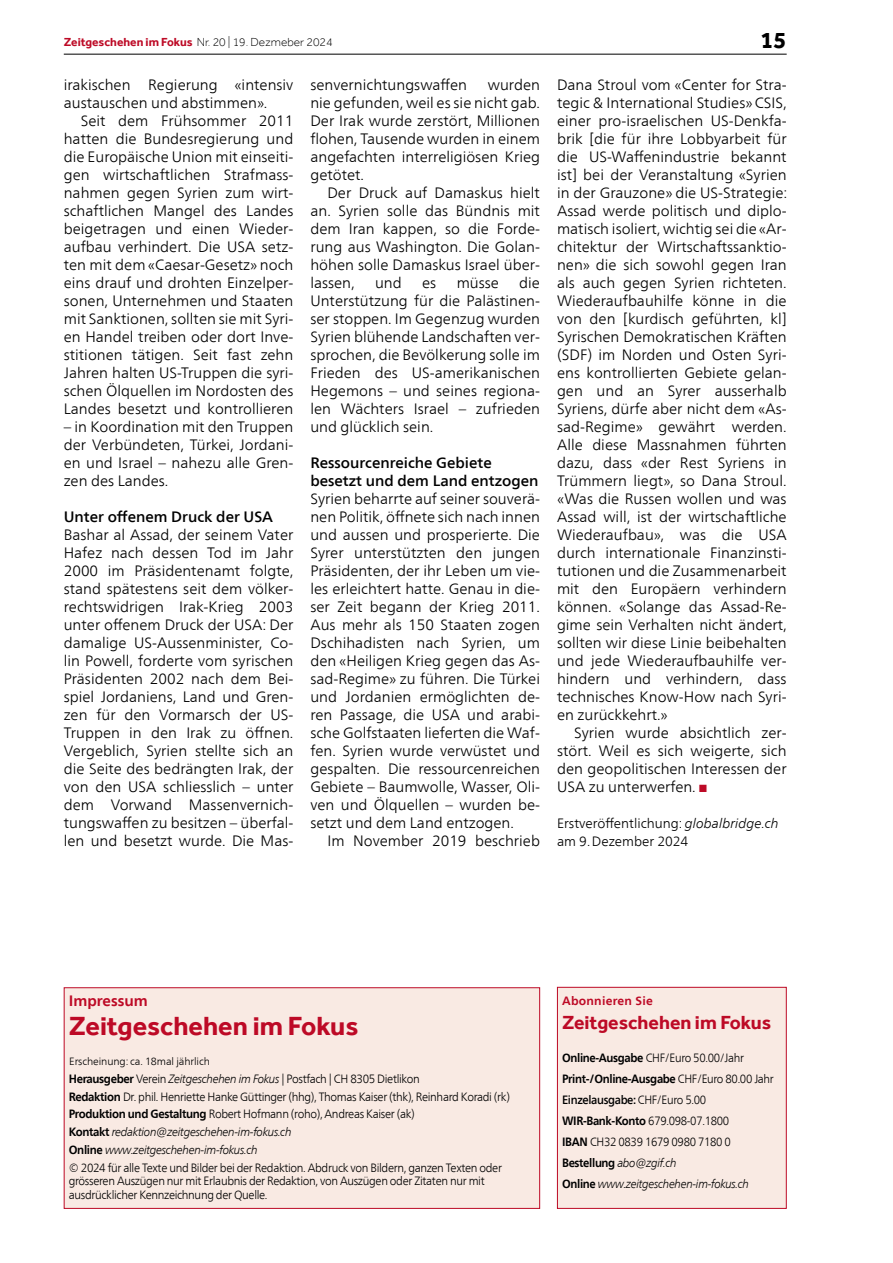
<style>
.page{position:relative;width:893px;height:1263px;background:#fff}
.page>*{position:absolute;margin:0;border:0;box-sizing:border-box;transform-origin:0 0}
.t1{font:700 27px "Effra";color:#bd0a26}
.t2{font:700 24px "Effra";color:#000}
.t3{font:700 19.5px "Effra";color:#bd0a26}
.t4{font:300 15px/18px "Frutiger Neue LT Com";color:#000;text-align:justify}
.t5{font:500 15px/18px "Frutiger Neue LT Com";color:#000}
.t6{font:700 15px "Frutiger Neue LT Com";color:#bd0a26}
.t7{font:300 13.5px/18px "Frutiger Neue LT Com";color:#000}
.t8{font:300 12px/17.7px "Frutiger Neue LT Com";letter-spacing:-.03em;color:#000;scale:.94 1}
.t9{font:300 12px/21px "Frutiger Neue LT Com";letter-spacing:-.03em;color:#000;scale:.93 1}
.t10{font:300 12px "Effra";color:#000}
.t11{font:700 12px "Frutiger Neue LT Com";letter-spacing:.02em;color:#bd0a26}
.t12{font:300 10.5px "Frutiger Neue LT Com";letter-spacing:-.01em;color:#000}
.s1{font-weight:700;color:#bd0a26}
.s2{color:#bd0a26}
.s3{font-style:italic}
.s4{font-weight:700}
.s5{font-weight:500}
</style>
<div class="page">
<hr style="left:64px;top:54px;width:723px;height:1px;background:#000">
<div style="left:64px;top:988px;width:476px;height:220px;background:#f9eae3"></div>
<div style="left:64px;top:987px;width:476px;height:222px;border:1px solid #bd0a26"></div>
<div style="left:557px;top:987px;width:229px;height:221px;background:#f9eae3"></div>
<div style="left:557px;top:987px;width:230px;height:222px;border:1px solid #bd0a26"></div>
<p class="t10" style="left:64px;top:35px;width:270px"><span class="s1">Zeitgeschehen im Fokus</span> Nr. 20 | 19. Dezmeber 2024</p>
<h2 class="t2" style="left:760px;top:26px;width:28px">15</h2>
<p class="t4" style="left:64px;top:76px;width:231px">irakischen Regierung «intensiv austauschen und abstimmen».</p>
<p class="t4" style="left:64px;top:112px;width:231px;text-indent:17px">Seit dem Frühsommer 2011 hatten die Bundesregierung und die Europäische Union mit einseiti&shy;gen wirtschaftlichen Strafmass&shy;nahmen gegen Syrien zum wirt&shy;schaftlichen Mangel des Landes beigetragen und einen Wieder&shy;aufbau verhindert. Die USA setz&shy;ten mit dem «Caesar-Gesetz» noch eins drauf und drohten Einzelper&shy;sonen, Unternehmen und Staaten mit Sanktionen, sollten sie mit Syri&shy;en Handel treiben oder dort Inve&shy;stitionen tätigen. Seit fast zehn Jahren halten US-Truppen die syri&shy;schen Ölquellen im Nordosten des Landes besetzt und kontrollieren</p>
<p class="t4" style="left:64px;top:418px;width:231px">– in Koordination mit den Truppen der Verbündeten, Türkei, Jordani&shy;en und Israel – nahezu alle Gren&shy;zen des Landes.</p>
<p class="t5" style="left:64px;top:508px;width:211px">Unter offenem Druck der USA</p>
<p class="t4" style="left:64px;top:526px;width:231px">Bashar al Assad, der seinem Vater Hafez nach dessen Tod im Jahr 2000 im Präsidentenamt folgte, stand spätestens seit dem völker&shy;rechtswidrigen Irak-Krieg 2003 unter offenem Druck der USA: Der damalige US-Aussenminister, Co&shy;lin Powell, forderte vom syrischen Präsidenten 2002 nach dem Bei&shy;spiel Jordaniens, Land und Gren&shy;zen für den Vormarsch der US-Truppen in den Irak zu öffnen.<br>Vergeblich, Syrien stellte sich an die Seite des bedrängten Irak, der von den USA schliesslich – unter dem Vorwand Massenvernich&shy;tungswaffen zu besitzen – überfal&shy;len und besetzt wurde. Die Mas-</p>
<p class="t4" style="left:310px;top:76px;width:158px">senvernichtungswaffen</p>
<p class="t4" style="left:310px;top:76px;width:231px;text-indent:177px">wurden nie gefunden, weil es sie nicht gab.<br>Der Irak wurde zerstört, Millionen flohen, Tausende wurden in einem angefachten interreligiösen Krieg getötet.</p>
<p class="t4" style="left:310px;top:184px;width:231px;text-indent:17px">Der Druck auf Damaskus hielt an. Syrien solle das Bündnis mit dem Iran kappen, so die Forde&shy;rung aus Washington. Die Golan&shy;höhen solle Damaskus Israel über&shy;lassen,</p>
<p class="t4" style="left:557px;top:76px;width:232px">Dana Stroul vom «Center for Stra&shy;tegic &amp; International Studies» CSIS, einer pro-israelischen US-Denkfa&shy;brik [die für ihre Lobbyarbeit für die US-Waffenindustrie bekannt ist] bei der Veranstaltung «Syrien in der Grauzone» die US-Strategie:<br>Assad werde politisch und diplo&shy;matisch isoliert, wichtig sei die «Ar&shy;chitektur der Wirtschaftssanktio&shy;nen» die sich sowohl gegen Iran als auch gegen Syrien richteten.<br>Wiederaufbauhilfe könne in die von den [kurdisch geführten, kl] Syrischen Demokratischen Kräften (SDF) im Norden und Osten Syri&shy;ens kontrollierten Gebiete gelan&shy;gen und an Syrer ausserhalb Syriens, dürfe aber nicht dem «As&shy;sad-Regime» gewährt werden.<br>Alle diese Massnahmen führten dazu, dass «der Rest Syriens in Trümmern liegt», so Dana Stroul. «Was die Russen wollen und was Assad will, ist der wirtschaftliche Wiederaufbau», was die USA durch internationale Finanzinsti&shy;tutionen und die Zusammenarbeit mit den Europäern verhindern können. «Solange das Assad-Re&shy;gime sein Verhalten nicht ändert, sollten wir diese Linie beibehalten und jede Wiederaufbauhilfe ver&shy;hindern und verhindern, dass technisches Know-How nach Syri&shy;en zurückkehrt.»</p>
<p class="t4" style="left:557px;top:724px;width:231px;text-indent:17px">Syrien wurde absichtlich zer&shy;stört. Weil es sich weigerte, sich den geopolitischen Interessen der USA zu unterwerfen. <span class="s2">■</span></p>
<p class="t7" style="left:557px;top:814px;width:223px">Erstveröffentlichung: <span class="s3">globalbridge.ch </span>am 9.Dezember 2024</p>
<p class="t4" style="left:310px;top:274px;width:231px;text-indent:209px">die Unterstützung für die Palästinen&shy;ser stoppen. Im Gegenzug wurden Syrien blühende Landschaften ver&shy;sprochen, die Bevölkerung solle im Frieden des US-amerikanischen Hegemons – und seines regiona&shy;len Wächters Israel – zufrieden und glücklich sein.</p>
<p class="t5" style="left:310px;top:454px;width:230px">Ressourcenreiche Gebiete besetzt und dem Land entzogen</p>
<p class="t4" style="left:310px;top:490px;width:231px">Syrien beharrte auf seiner souverä&shy;nen Politik, öffnete sich nach innen und aussen und prosperierte. Die Syrer unterstützten den jungen Präsidenten, der ihr Leben um vie&shy;les erleichtert hatte. Genau in die&shy;ser Zeit begann der Krieg 2011.<br>Aus mehr als 150 Staaten zogen Dschihadisten nach Syrien, um den «Heiligen Krieg gegen das As&shy;sad-Regime» zu führen. Die Türkei und Jordanien ermöglichten de&shy;ren Passage, die USA und arabi&shy;sche Golfstaaten lieferten die Waf&shy;fen. Syrien wurde verwüstet und gespalten. Die ressourcenreichen Gebiete – Baumwolle, Wasser, Oli&shy;ven und Ölquellen – wurden be&shy;setzt und dem Land entzogen.</p>
<p class="t4" style="left:327px;top:832px;width:214px">Im November 2019 beschrieb</p>
<p class="t4" style="left:375px;top:274px;width:28px">und</p>
<p class="t4" style="left:422px;top:274px;width:16px">es</p>
<p class="t4" style="left:457px;top:274px;width:44px">müsse</p>
<p class="t6" style="left:69px;top:992px;width:81px">Impressum</p>
<h1 class="t1" style="left:69px;top:1009px;width:291px">Zeitgeschehen im Fokus</h1>
<p class="t12" style="left:69px;top:1055px;width:142px">Erscheinung: ca. 18mal jährlich</p>
<p class="t8" style="left:69px;top:1070px;width:471px"><span class="s4">Herausgeber</span> Verein <span class="s3">Zeitgeschehen im Fokus</span> | Postfach | CH 8305 Dietlikon<br><span class="s4">Redaktion</span> Dr. phil. Henriette Hanke Güttinger (hhg), Thomas Kaiser (thk), Reinhard Koradi (rk)<br><span class="s4">Produktion und Gestaltung</span> Robert Hofmann (roho), Andreas Kaiser (ak)<br><span class="s4">Kontakt</span> <span class="s3">redaktion@zeitgeschehen-im-fokus.ch<br></span><span class="s4">Online</span> <span class="s3">www.zeitgeschehen-im-fokus.ch<br></span>© 2024 für alle Texte und Bilder bei der Redaktion. Abdruck von Bildern, ganzen Texten oder</p>
<p class="t8" style="left:69px;top:1174px;width:444px;line-height:13.5px">grösseren Auszügen nur mit Erlaubnis der Redaktion, von Auszügen oder Zitaten nur mit ausdrücklicher Kennzeichnung der Quelle.</p>
<p class="t11" style="left:562px;top:994px;width:92px">Abonnieren Sie</p>
<h3 class="t3" style="left:562px;top:1010px;width:211px">Zeitgeschehen im Fokus</h3>
<p class="t9" style="left:562px;top:1048px;width:229px"><span class="s4">Online-Ausgabe</span> CHF/Euro 50.00/Jahr <span class="s4">Print-/Online-Ausgabe</span> CHF/Euro 80.00 Jahr <span class="s5">Einzelausgabe:</span> CHF/Euro 5.00<br><span class="s4">WIR-Bank-Konto</span> 679.098-07.1800<br><span class="s4">IBAN</span> CH32 0839 1679 0980 7180 0<br><span class="s4">Bestellung</span> <span class="s3">abo@zgif.ch<br></span><span class="s4">Online</span> <span class="s3">www.zeitgeschehen-im-fokus.ch</span></p>
</div>
